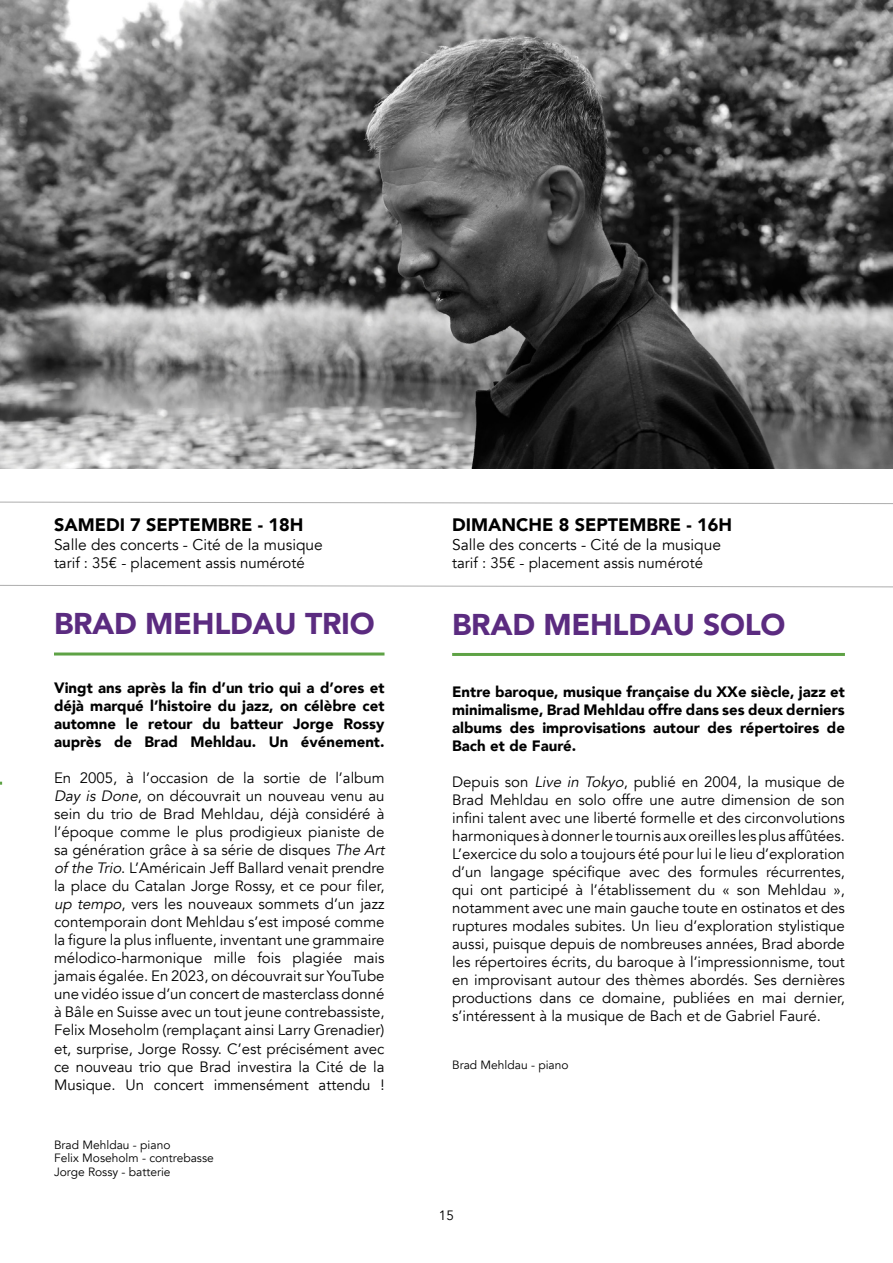
<style>
.page{position:relative;width:893px;height:1263px;background:#fff}
.page>*{position:absolute;margin:0;border:0;box-sizing:border-box;transform-origin:0 0}
.t1{font:900 30px "Avenir";letter-spacing:-.01em;color:#5b2b80}
.t2{font:900 18px "Avenir";color:#000}
.t3{font:15.6px "Avenir";color:#000}
.t4{font:15px/18px "Avenir";color:#000}
.t5{font:900 15px/18px "Avenir";color:#000;text-align:justify}
.t6{font:13.5px "Avenir";color:#000}
.t7{font:12px/13.5px "Avenir";color:#000}
.s1{font-style:italic}
</style>
<div class="page">
<svg style="left:0;top:501px;width:893px;height:3px"></svg>
<svg style="left:0;top:585px;width:893px;height:3px"></svg>
<hr style="left:54px;top:652px;width:330px;height:3px;background:#5ea245">
<img style="left:0;top:0;width:893px;height:468px">
<hr style="left:452px;top:653px;width:393px;height:3px;background:#5ea245">
<p class="t2" style="left:54px;top:509px;width:251px">SAMEDI 7 SEPTEMBRE - 18H</p>
<p class="t3" style="left:54px;top:535px;width:270px">Salle des concerts - Cité de la musique</p>
<p class="t4" style="left:54px;top:554px;width:252px">tarif : 35€ - placement assis numéroté</p>
<h1 class="t1" style="left:54px;top:597px;width:322px">BRAD MEHLDAU TRIO</h1>
<p class="t5" style="left:54px;top:679px;width:332px">Vingt ans après la fin d’un trio qui a d’ores et déjà marqué l’histoire du jazz, on célèbre cet automne le retour du batteur Jorge Rossy auprès de Brad Mehldau. Un événement.</p>
<p class="t4" style="left:54px;top:769px;width:335px">En 2005, à l’occasion de la sortie de l’album <span class="s1">Day is Done</span>, on découvrait un nouveau venu au sein du trio de Brad Mehldau, déjà considéré à l’époque comme le plus prodigieux pianiste de sa génération grâce à sa série de disques <span class="s1">The Art of the Trio</span>. L’Américain Jeff Ballard venait prendre la place du Catalan Jorge Rossy, et ce pour filer, <span class="s1">up tempo</span>, vers les nouveaux sommets d’un jazz contemporain dont Mehldau s’est imposé comme la figure la plus influente, inventant une grammaire mélodico-harmonique mille fois plagiée mais jamais égalée. En 2023, on découvrait sur YouTube une vidéo issue d’un concert de masterclass donné à Bâle en Suisse avec un tout jeune contrebassiste, Felix Moseholm (remplaçant ainsi Larry Grenadier) et, surprise, Jorge Rossy. C’est précisément avec ce nouveau trio que Brad investira la Cité de la Musique. Un concert immensément attendu !</p>
<p class="t7" style="left:54px;top:1138px;width:161px">Brad Mehldau - piano<br>Felix Moseholm - contrebasse<br>Jorge Rossy - batterie</p>
<p class="t2" style="left:452px;top:509px;width:281px">DIMANCHE 8 SEPTEMBRE - 16H</p>
<p class="t3" style="left:452px;top:535px;width:270px">Salle des concerts - Cité de la musique</p>
<p class="t4" style="left:452px;top:554px;width:252px">tarif : 35€ - placement assis numéroté</p>
<h1 class="t1" style="left:452px;top:599px;width:335px">BRAD MEHLDAU SOLO</h1>
<p class="t5" style="left:452px;top:682px;width:394px">Entre baroque, musique française du XXe siècle, jazz et minimalisme, Brad Mehldau offre dans ses deux derniers albums des improvisations autour des répertoires de Bach et de Fauré.</p>
<p class="t4" style="left:452px;top:773px;width:394px;text-align:justify">Depuis son <span class="s1">Live in Tokyo</span>, publié en 2004, la musique de Brad Mehldau en solo offre une autre dimension de son infini talent avec une liberté formelle et des circonvolutions harmoniques à donner le tournis aux oreilles les plus affûtées.<br>L’exercice du solo a toujours été pour lui le lieu d’exploration d’un langage spécifique avec des formules récurrentes, qui ont participé à l’établissement du « son Mehldau », notamment avec une main gauche toute en ostinatos et des ruptures modales subites. Un lieu d’exploration stylistique aussi, puisque depuis de nombreuses années, Brad aborde les répertoires écrits, du baroque à l’impressionnisme, tout en improvisant autour des thèmes abordés. Ses dernières productions dans ce domaine, publiées en mai dernier, s’intéressent à la musique de Bach et de Gabriel Fauré.</p>
<p class="t7" style="left:452px;top:1059px;width:118px">Brad Mehldau - piano</p>
<p class="t6" style="left:439px;top:1207px;width:17px">15</p>
</div>
